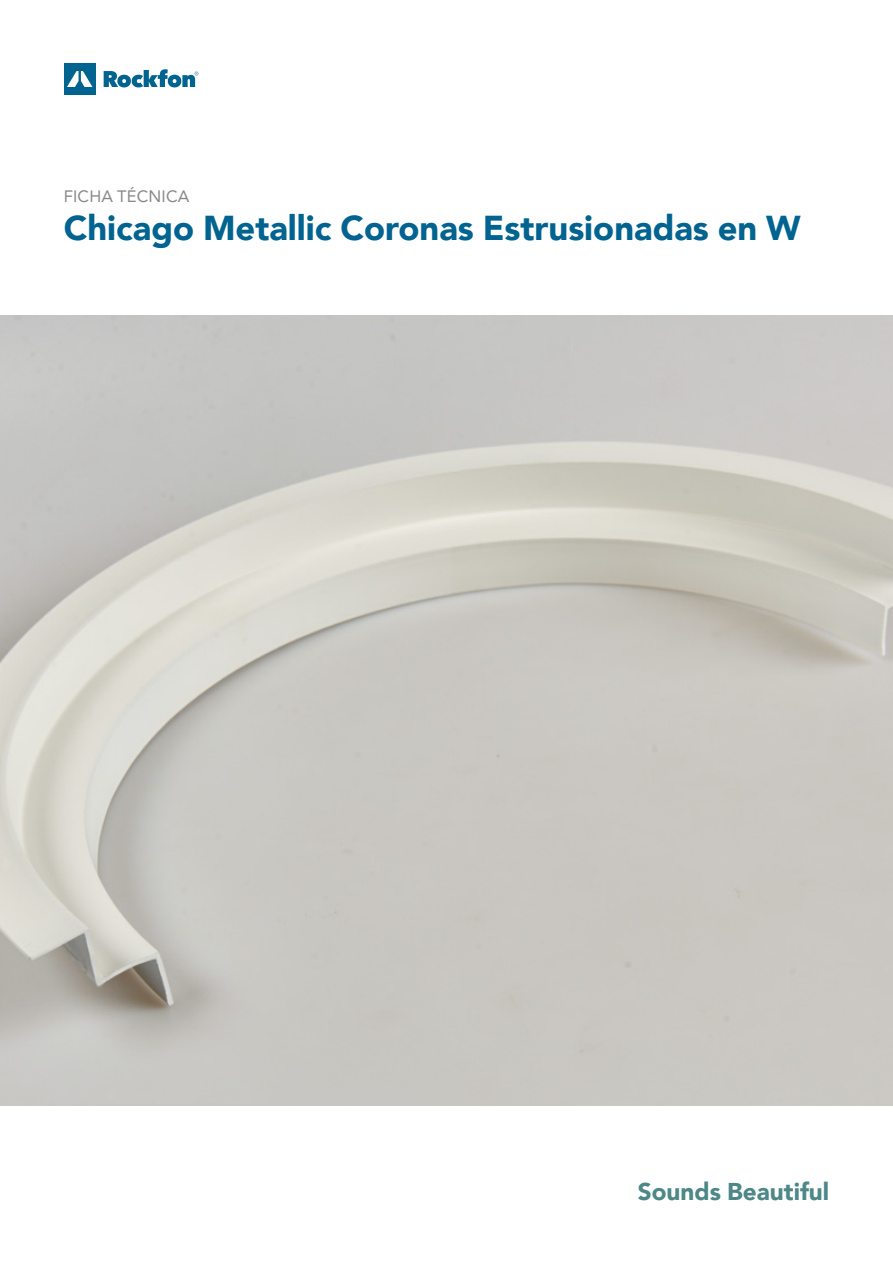
<style>
.page{position:relative;width:893px;height:1263px;background:#fff}
.page>*{position:absolute;margin:0;border:0;box-sizing:border-box;transform-origin:0 0}
.t1{font:900 34.5px "Avenir";color:#006390}
.t2{font:900 24.3px "Avenir";color:#4d8787}
.t3{font:16.5px "Avenir";letter-spacing:.01em;color:#87888a}
</style>
<div class="page">
<img style="left:0;top:316px;width:893px;height:790px">
<svg style="left:104px;top:69px;width:94px;height:18px"></svg>
<div style="left:64px;top:63px;width:32px;height:32px;background:#006390"></div>
<svg style="left:67px;top:71px;width:25px;height:16px"></svg>
<p class="t3" style="left:64px;top:183px;width:127px">FICHA TÉCNICA</p>
<p class="t1" style="left:64px;top:199px;width:738px">Chicago Metallic Coronas Estrusionadas en W</p>
<p class="t2" style="left:638px;top:1170px;width:193px">Sounds Beautiful</p>
</div>
